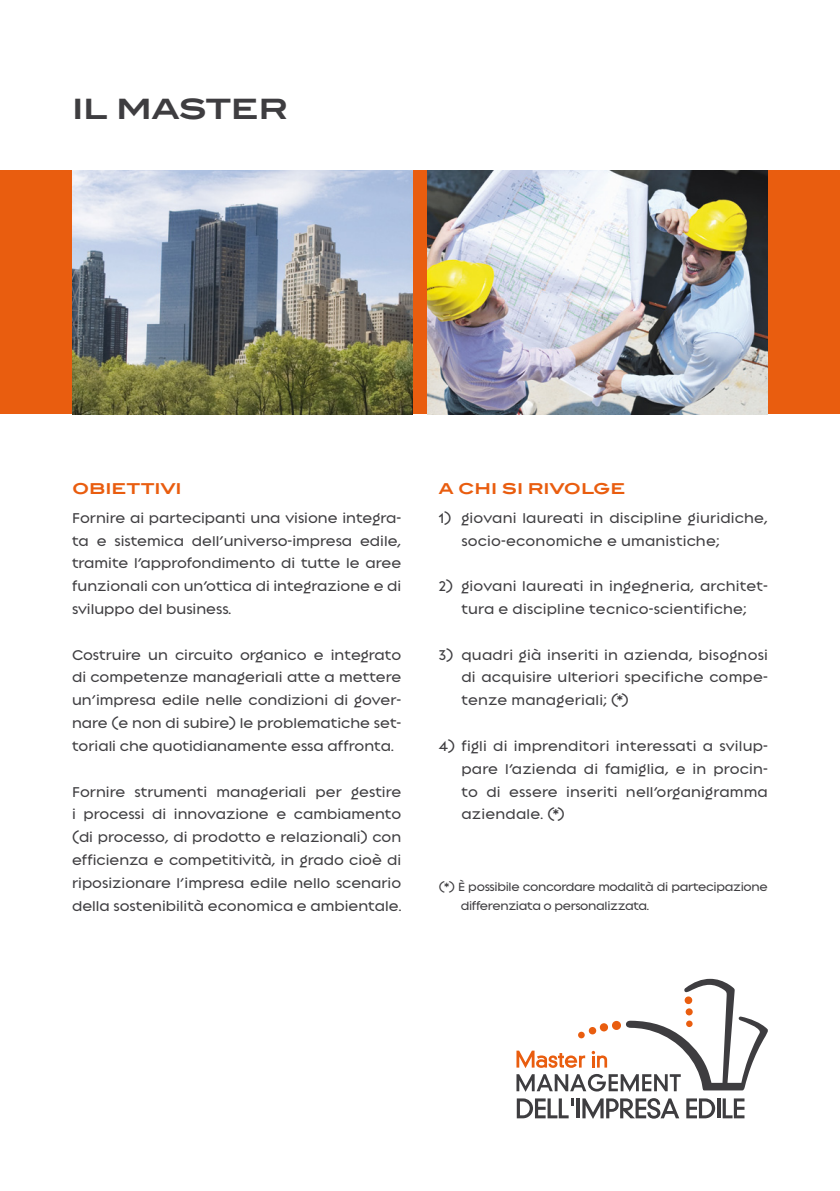
<style>
.page{position:relative;width:840px;height:1191px;background:#fff}
.page>*{position:absolute;margin:0;border:0;box-sizing:border-box;transform-origin:0 0}
.t1{font:700 28px "Blair ITC";letter-spacing:-.01em;color:#3e3d40}
.t2{font:500 19px/22.8px "Regulator";letter-spacing:.01em;color:#3e3d40;text-align:justify}
.t3{font:500 16px/19.2px "Regulator";letter-spacing:-.02em;color:#3e3d40}
.t4{font:700 15px "Blair ITC";color:#e95d0f}
</style>
<div class="page">
<svg style="left:516px;top:1098px;width:57px;height:20px"></svg>
<hr style="left:576px;top:1098px;width:3px;height:20px;background:#3e3d40">
<svg style="left:582px;top:1098px;width:97px;height:21px"></svg>
<svg style="left:686px;top:1098px;width:28px;height:20px"></svg>
<hr style="left:716px;top:1098px;width:3px;height:20px;background:#3e3d40">
<svg style="left:722px;top:1098px;width:22px;height:20px"></svg>
<svg style="left:516px;top:978px;width:251px;height:113px"></svg>
<div style="left:684px;top:996px;width:8px;height:8px;background:#e95d0f;border-radius:50%"></div>
<div style="left:685px;top:1008px;width:7px;height:7px;background:#e95d0f;border-radius:50%"></div>
<svg style="left:685px;top:1020px;width:7px;height:7px"></svg>
<div style="left:0;top:170px;width:839px;height:244px;background:#e95d0f"></div>
<img style="left:72px;top:170px;width:340px;height:244px">
<img style="left:427px;top:170px;width:340px;height:244px">
<h1 class="t1" style="left:72px;top:91px;width:217px">IL MASTER</h1>
<p class="t4" style="left:72px;top:479px;width:30px">OBIETTIVI</p>
<p class="t2" style="left:72px;top:505px;width:330px">Fornire ai partecipanti una visione integra&shy;ta e sistemica dell’universo-impresa edile, tramite l’approfondimento di tutte le aree funzionali con un’ottica di integrazione e di sviluppo del business.</p>
<p class="t2" style="left:72px;top:642px;width:330px">Costruire un circuito organico e integrato di competenze manageriali atte a mettere un’impresa edile nelle condizioni di gover&shy;nare (e non di subire) le problematiche set&shy;toriali che quotidianamente essa affronta.</p>
<p class="t2" style="left:72px;top:779px;width:330px">Fornire strumenti manageriali per gestire i processi di innovazione e cambiamento (di processo, di prodotto e relazionali) con efficienza e competitività, in grado cioè di riposizionare l’impresa edile nello scenario della sostenibilità economica e ambientale.</p>
<p class="t4" style="left:438px;top:479px;width:103px">A CHI SI RIVOL</p>
<p class="t4" style="left:593px;top:479px;width:31px">GE</p>
<p class="t2" style="left:461px;top:505px;width:308px;text-indent:-23px">1) giovani laureati in discipline giuridiche, socio-economiche e umanistiche;</p>
<p class="t2" style="left:438px;top:574px;width:330px;text-align:center">2) giovani laureati in ingegneria, architet&shy;tura e discipline tecnico-scientifiche;</p>
<p class="t2" style="left:461px;top:642px;width:308px;text-indent:-23px">3) quadri già inseriti in azienda, bisognosi di acquisire ulteriori specifiche compe&shy;tenze manageriali; (*)</p>
<p class="t2" style="left:461px;top:733px;width:308px;text-indent:-23px">4) figli di imprenditori interessati a svilup&shy;pare l’azienda di famiglia, e in procin&shy;to di essere inseriti nell’organigramma aziendale. (*)</p>
<p class="t3" style="left:460px;top:876px;width:308px;text-indent:-22px">(*) è possibile concordare modalità di partecipazione differenziata o personalizzata.</p>
</div>
